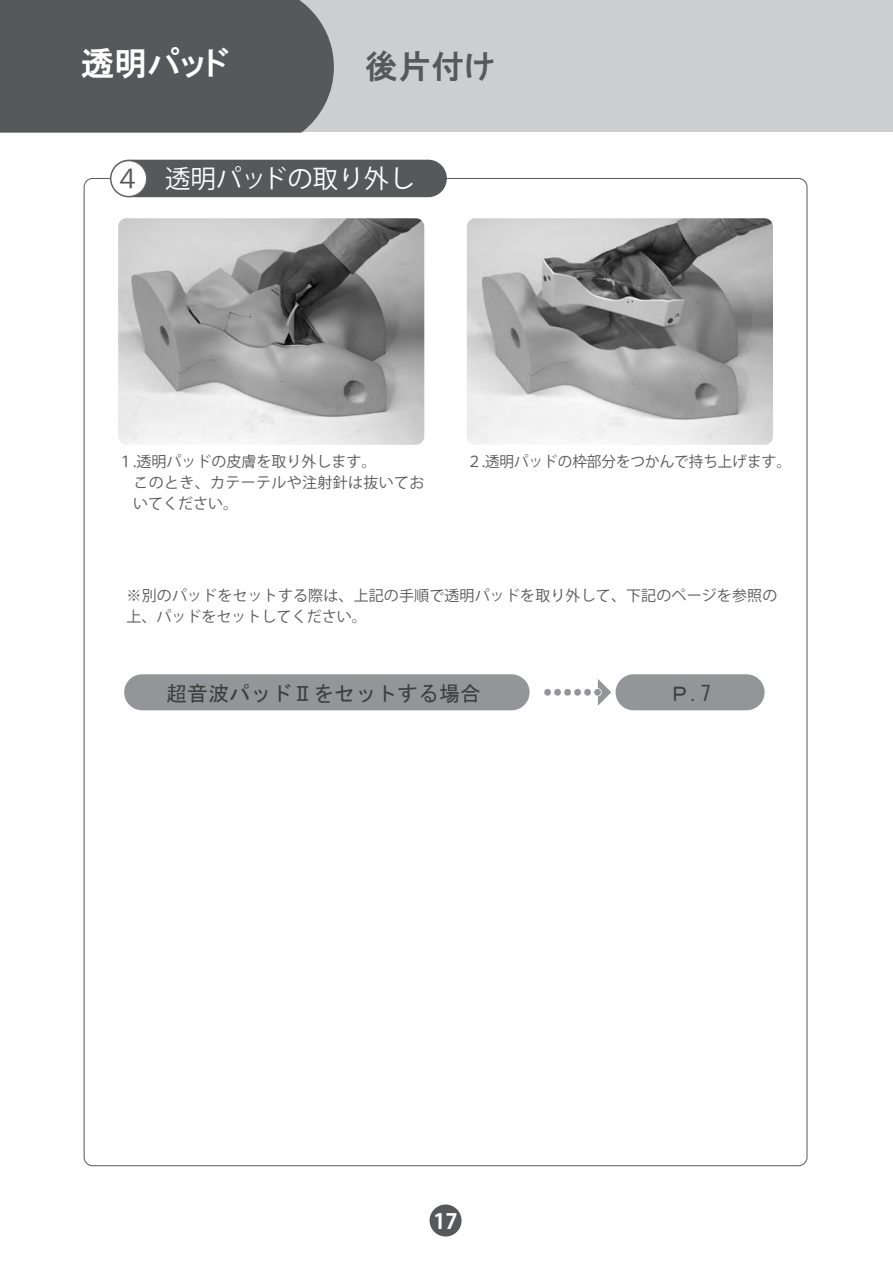
<style>
.page{position:relative;width:893px;height:1263px;background:#fff}
.page>*{position:absolute;margin:0;border:0;box-sizing:border-box;transform-origin:0 0}
.t1{font:33px "HGP Gothic E";color:#fff}
.t2{font:33px "HGP Gothic E";color:#57585a}
.t3{font:25.5px "Koz Go Pro Bold 90 ms RKSJ H";color:#fff}
.t4{font:21px "MS Gothic";color:#3e3e3f}
.t5{font:700 21px "Koz Go Pr 6 N";color:#fff}
.t6{font:15px/21px "Koz Go Pro Medium 90 ms RKSJ H";letter-spacing:.01em;color:#57585a}
.s1{color:#57585a}
</style>
<div class="page">
<div style="left:0;top:0;width:893px;height:132px;background:#cdced0"></div>
<div style="left:110px;top:160px;width:337px;height:37px;background:#57585a;border-radius:19px"></div>
<div style="left:111px;top:161px;width:36px;height:36px;background:#fff;border-radius:50%"></div>
<div style="left:110px;top:160px;width:37px;height:37px;border:1px solid #636366;border-radius:50%"></div>
<div style="left:124px;top:674px;width:406px;height:36px;background:#939598;border-radius:18px"></div>
<div style="left:616px;top:674px;width:149px;height:36px;background:#939598;border-radius:18px"></div>
<svg style="left:544px;top:679px;width:67px;height:27px"></svg>
<div style="left:544px;top:689px;width:7px;height:7px;background:#939598;border-radius:50%"></div>
<img style="left:118px;top:218px;width:306px;height:227px">
<img style="left:467px;top:218px;width:306px;height:227px">
<div style="left:430px;top:1204px;width:32px;height:32px;background:#57585a;border-radius:50%"></div>
<div style="left:0;top:0;width:334px;height:133px;background:#57585a"></div>
<h1 class="t1" style="left:81px;top:47px;width:150px">透明パッド</h1>
<h1 class="t2" style="left:365px;top:49px;width:131px">後片付け</h1>
<h2 class="t3" style="left:115px;top:164px;width:302px"><span class="s1">４</span> 透明パッドの取り外し</h2>
<p class="t6" style="left:118px;top:451px;width:308px">１.透明パッドの皮膚を取り外します。<br>　このとき、カテーテルや注射針は抜いてお　いてください。</p>
<p class="t6" style="left:467px;top:451px;width:326px">２.透明パッドの枠部分をつかんで持ち上げます。</p>
<p class="t6" style="left:127px;top:585px;width:652px">※別のパッドをセットする際は、上記の手順で透明パッドを取り外して、下記のページを参照の上、パッドをセットしてください。</p>
<h3 class="t4" style="left:166px;top:683px;width:316px">超音波パッドⅡをセットする場合</h3>
<h3 class="t4" style="left:669px;top:682px;width:43px">Ｐ.7</h3>
<h3 class="t5" style="left:434px;top:1209px;width:26px">17</h3>
</div>
